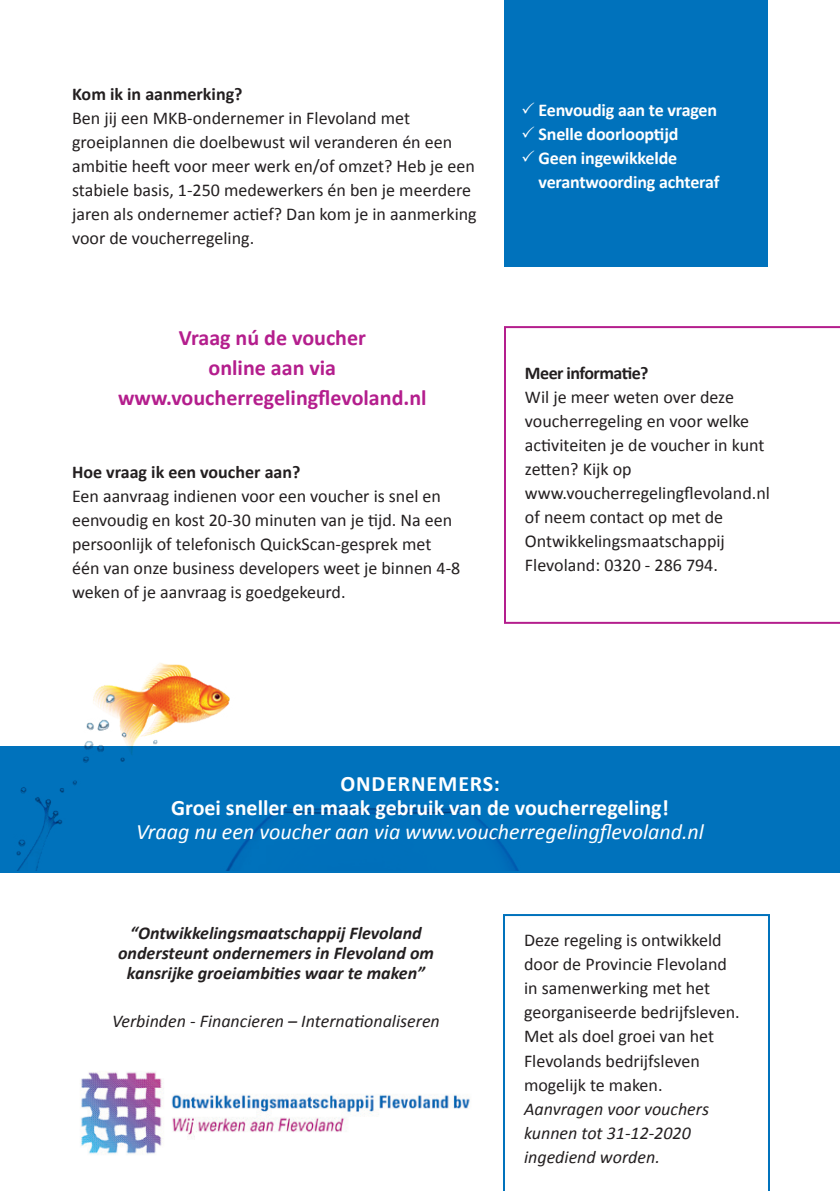
<style>
.page{position:relative;width:840px;height:1191px;background:#fff}
.page>*{position:absolute;margin:0;border:0;box-sizing:border-box;transform-origin:0 0}
.t1{font:700 22px/30px "Calibri";color:#b41e8d;text-align:center}
.t2{font:700 22px/24px "Calibri";color:#fff;text-align:center}
.t3{font:italic 22px "Calibri";color:#fff}
.t4{font:18px/24px "Calibri";color:#231f20}
.t5{font:italic 700 18px/20px "Calibri";color:#231f20;text-align:center}
.t6{font:italic 18px/24px "Calibri";color:#231f20}
.t7{font:700 18px/24px "Calibri";letter-spacing:-.01em;color:#fff}
.t8{font:700 18px "Calibri";color:#231f20}
.t9{font:700 18px "Calibri";letter-spacing:-.03em;color:#231f20}
</style>
<div class="page">
<img style="left:84px;top:663px;width:146px;height:83px">
<svg style="left:503px;top:914px;width:266px;height:277px"></svg>
<div style="left:0;top:746px;width:839px;height:126px;background:#0072bc"></div>
<div style="left:503px;top:0;width:264px;height:266px;background:#0072bc"></div>
<img style="left:80px;top:1072px;width:390px;height:82px">
<svg style="left:504px;top:326px;width:335px;height:298px"></svg>
<p class="t8" style="left:72px;top:86px;width:172px">Kom ik in aanmerking?</p>
<p class="t4" style="left:72px;top:107px;width:406px">Ben jij een MKB-ondernemer in Flevoland met groeiplannen die doelbewust wil veranderen én een ambitie heeft voor meer werk en/of omzet? Heb je een stabiele basis, 1-250 medewerkers én ben je meerdere jaren als ondernemer actief? Dan kom je in aanmerking voor de voucherregeling.</p>
<p class="t1" style="left:118px;top:324px;width:310px">Vraag nú de voucher<br>online aan via www.voucherregelingflevoland.nl</p>
<p class="t8" style="left:72px;top:464px;width:230px">Hoe vraag ik een voucher aan?</p>
<p class="t4" style="left:72px;top:485px;width:389px">Een aanvraag indienen voor een voucher is snel en eenvoudig en kost 20-30 minuten van je tijd. Na een persoonlijk of telefonisch QuickScan-gesprek met één van onze business developers weet je binnen 4-8 weken of je aanvraag is goedgekeurd.</p>
<p class="t7" style="left:520px;top:99px;width:197px">✓ Eenvoudig aan te vragen</p>
<p class="t7" style="left:520px;top:123px;width:159px">✓ Snelle doorlooptijd</p>
<p class="t7" style="left:538px;top:147px;width:182px;text-indent:-17px">✓ Geen ingewikkelde verantwoording achteraf</p>
<p class="t9" style="left:524px;top:366px;width:125px">Meer informatie?</p>
<p class="t4" style="left:524px;top:387px;width:246px">Wil je meer weten over deze voucherregeling en voor welke activiteiten je de voucher in kunt zetten? Kijk op www.voucherregelingflevoland.nl of neem contact op met de<br>Ontwikkelingsmaatschappij<br>Flevoland: 0320 - 286 794.</p>
<p class="t2" style="left:171px;top:773px;width:499px">ONDERNEMERS:<br>Groei sneller en maak gebruik van de voucherregeling!</p>
<p class="t3" style="left:136px;top:822px;width:569px">Vraag nu een voucher aan via www.voucherregelingflevoland.nl</p>
<p class="t5" style="left:118px;top:924px;width:317px">“Ontwikkelingsmaatschappij Flevoland ondersteunt ondernemers in Flevoland om kansrijke groeiambities waar te maken”</p>
<p class="t6" style="left:112px;top:1010px;width:329px">Verbinden - Financieren – Internationaliseren</p>
<p class="t4" style="left:523px;top:930px;width:217px">Deze regeling is ontwikkeld door de Provincie Flevoland in samenwerking met het georganiseerde bedrijfsleven.<br>Met als doel groei van het<br>Flevolands bedrijfsleven mogelijk te maken.</p>
<p class="t6" style="left:523px;top:1098px;width:186px">Aanvragen voor vouchers kunnen tot 31-12-2020 ingediend worden.</p>
</div>
